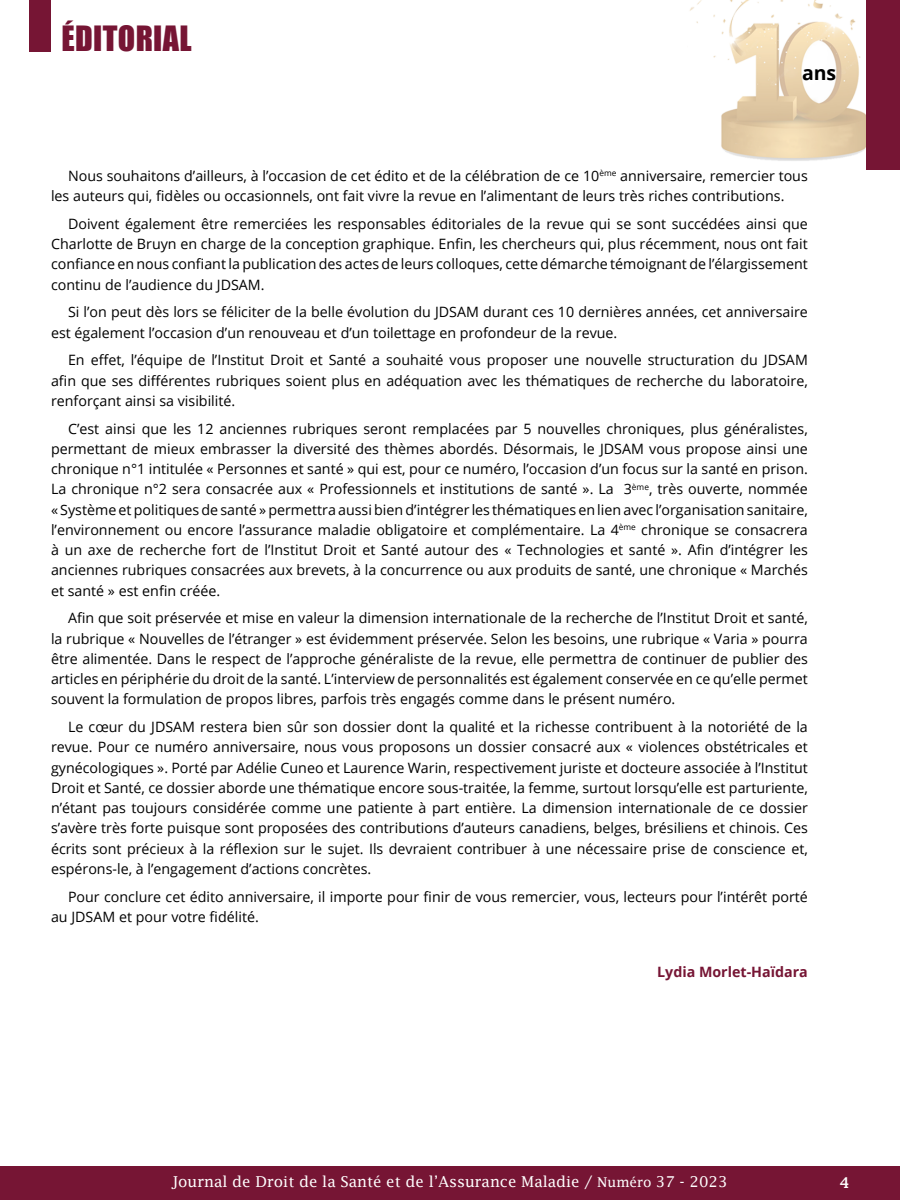
<style>
.page{position:relative;width:900px;height:1200px;background:#fff}
.page>*{position:absolute;margin:0;border:0;box-sizing:border-box;transform-origin:0 0}
.t1{font:31.95px "Impact";letter-spacing:.01em;color:#761534}
.RTDS_TA1{font:700 19.5px "Open Sans";color:#000}
.t2{font:15px "Lucida Fax";color:#fff}
.t3{font:600 15px "Lucida Fax";color:#fff}
.RTDS_Texte{font:14.25px/20.2px "Open Sans";color:#000;text-align:justify}
.RTDS_SA{font:700 14.25px "Open Sans";color:#761534}
.s1{font-size:13.5px}
</style>
<div class="page">
<div style="left:30px;top:0;width:21px;height:51px;background:#761534"></div>
<div style="left:862px;top:0;width:38px;height:170px;background:#761534"></div>
<div style="left:0;top:1167px;width:900px;height:33px;background:#761534"></div>
<img style="left:689px;top:0;width:177px;height:169px">
<h1 class="t1" style="left:62px;top:13px;width:131px">ÉDITORIAL</h1>
<p class="RTDS_TA1" style="left:802px;top:59px;width:36px">ans</p>
<p class="RTDS_Texte" style="left:51px;top:165px;width:758px;text-indent:17px">Nous souhaitons d’ailleurs, à l’occasion de cet édito et de la célébration de ce 10<sup>ème</sup> anniversaire, remercier tous les auteurs qui, fidèles ou occasionnels, ont fait vivre la revue en l’alimentant de leurs très riches contributions.</p>
<p class="RTDS_Texte" style="left:51px;top:213px;width:758px;text-indent:17px">Doivent également être remerciées les responsables éditoriales de la revue qui se sont succédées ainsi que Charlotte de Bruyn en charge de la conception graphique. Enfin, les chercheurs qui, plus récemment, nous ont fait confiance en nous confiant la publication des actes de leurs colloques, cette démarche témoignant de l’élargissement continu de l’audience du JDSAM.</p>
<p class="RTDS_Texte" style="left:51px;top:302px;width:758px;text-indent:17px">Si l’on peut dès lors se féliciter de la belle évolution du JDSAM durant ces 10 dernières années, cet anniversaire est également l’occasion d’un renouveau et d’un toilettage en profondeur de la revue.</p>
<p class="RTDS_Texte" style="left:51px;top:350px;width:758px;text-indent:17px">En effet, l’équipe de l’Institut Droit et Santé a souhaité vous proposer une nouvelle structuration du JDSAM afin que ses différentes rubriques soient plus en adéquation avec les thématiques de recherche du laboratoire, renforçant ainsi sa visibilité.</p>
<p class="RTDS_Texte" style="left:51px;top:418px;width:758px;text-indent:17px">C’est ainsi que les 12 anciennes rubriques seront remplacées par 5 nouvelles chroniques, plus généralistes, permettant de mieux embrasser la diversité des thèmes abordés. Désormais, le JDSAM vous propose ainsi une chronique n°1 intitulée « Personnes et santé » qui est, pour ce numéro, l’occasion d’un focus sur la santé en prison.<br>La chronique n°2 sera consacrée aux « Professionnels et institutions de santé ». La 3<sup>ème</sup>, très ouverte, nommée « Système et politiques de santé » permettra aussi bien d’intégrer les thématiques en lien avec l’organisation sanitaire, l’environnement ou encore l’assurance maladie obligatoire et complémentaire. La 4<sup>ème</sup> chronique se consacrera à un axe de recherche fort de l’Institut Droit et Santé autour des « Technologies et santé ». Afin d’intégrer les anciennes rubriques consacrées aux brevets, à la concurrence ou aux produits de santé, une chronique « Marchés et santé » est enfin créée.</p>
<p class="RTDS_Texte" style="left:51px;top:608px;width:758px;text-indent:17px">Afin que soit préservée et mise en valeur la dimension internationale de la recherche de l’Institut Droit et santé, la rubrique « Nouvelles de l’étranger » est évidemment préservée. Selon les besoins, une rubrique « Varia » pourra être alimentée. Dans le respect de l’approche généraliste de la revue, elle permettra de continuer de publier des articles en périphérie du droit de la santé. L’interview de personnalités est également conservée en ce qu’elle permet souvent la formulation de propos libres, parfois très engagés comme dans le présent numéro.</p>
<p class="RTDS_Texte" style="left:51px;top:717px;width:758px;text-indent:17px">Le cœur du JDSAM restera bien sûr son dossier dont la qualité et la richesse contribuent à la notoriété de la revue. Pour ce numéro anniversaire, nous vous proposons un dossier consacré aux « violences obstétricales et gynécologiques ». Porté par Adélie Cuneo et Laurence Warin, respectivement juriste et docteure associée à l’Institut Droit et Santé, ce dossier aborde une thématique encore sous-traitée, la femme, surtout lorsqu’elle est parturiente, n’étant pas toujours considérée comme une patiente à part entière. La dimension internationale de ce dossier s’avère très forte puisque sont proposées des contributions d’auteurs canadiens, belges, brésiliens et chinois. Ces écrits sont précieux à la réflexion sur le sujet. Ils devraient contribuer à une nécessaire prise de conscience et, espérons-le, à l’engagement d’actions concrètes.</p>
<p class="RTDS_Texte" style="left:51px;top:886px;width:758px;text-indent:17px">Pour conclure cet édito anniversaire, il importe pour finir de vous remercier, vous, lecteurs pour l’intérêt porté au JDSAM et pour votre fidélité.</p>
<p class="RTDS_SA" style="left:657px;top:962px;width:152px">Lydia Morlet-Haïdara</p>
<p class="t2" style="left:172px;top:1173px;width:557px">Journal de Droit de la Santé et de l’Assurance Maladie / <span class="s1">Numéro</span> 37 - 2023</p>
<p class="t3" style="left:839px;top:1174px;width:11px">4</p>
</div>
